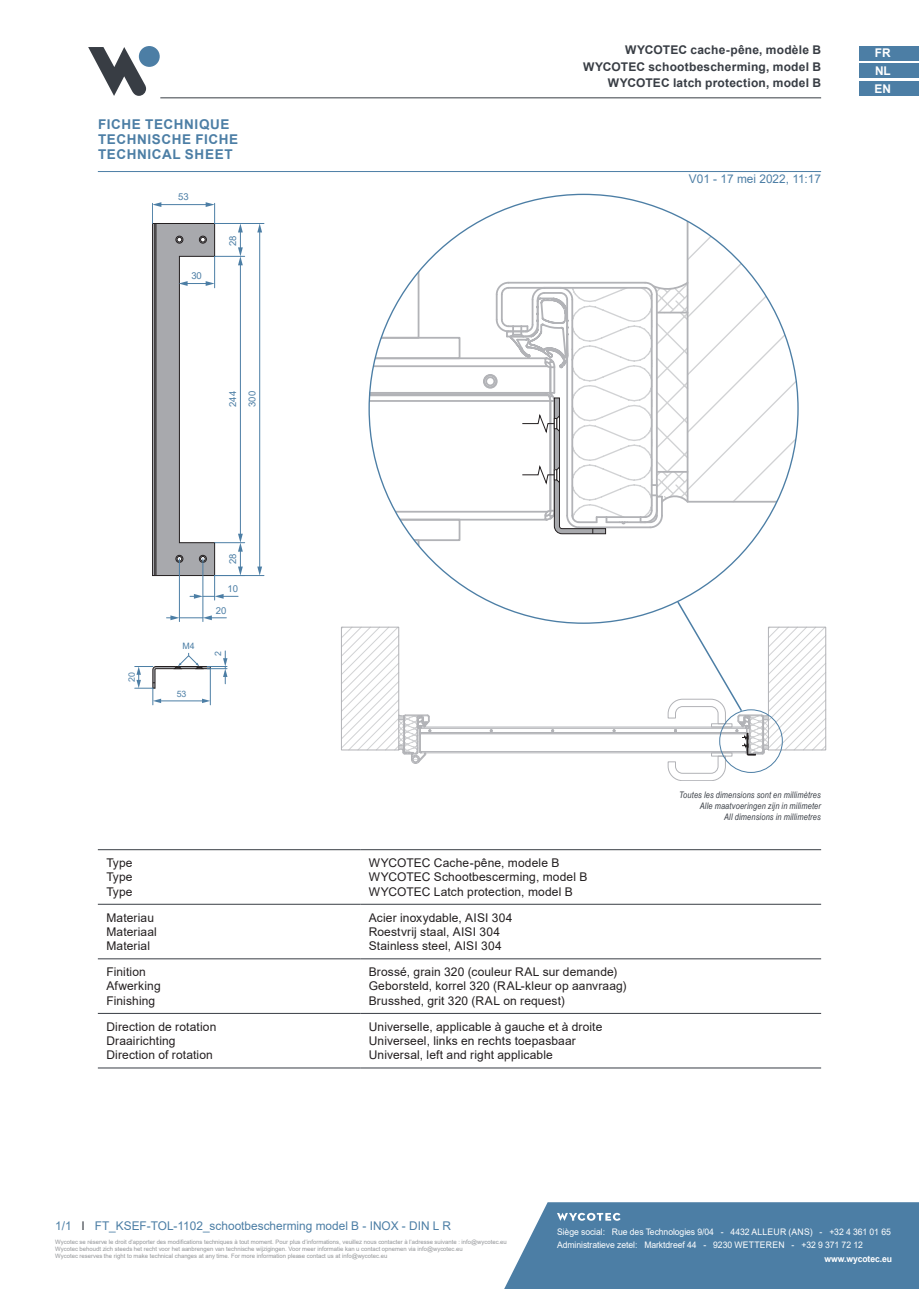
<style>
.page{position:relative;width:919px;height:1289px;background:#fff}
.page>*{position:absolute;margin:0;border:0;box-sizing:border-box;transform-origin:0 0}
.Tussentitel{font:700 13.5px/15px "Arial";letter-spacing:.045em;color:#4c7ea5}
.Lopende_tekst{font:12px "Arial";letter-spacing:.01em;color:#231f20}
.Kleine_paginatitel{font:700 12px/16.5px "Arial";letter-spacing:.015em;color:#383d44;text-align:right}
.t1{font:12px "Arial";color:#4c7ea5}
.t2{font:700 12px/17.9px "Arial";color:#fff;text-align:justify}
.t3{font:9.45px/19.4px "Arial";color:#4c7ea5}
.t4{font:9px/13.5px "Arial";letter-spacing:-.01em;color:#fff;scale:.96 1}
.Hoofdtitel{font:italic 9px "Arial Narrow";letter-spacing:.02em;color:#383d44}
.t5{font:700 9px "Arial";letter-spacing:-.01em;color:#fff;scale:.96 1}
.t6{font:8.85px "Arial";color:#4c7ea5}
.t7{font:6px/7.2px "Arial";color:#939598}
.s1{color:#383d44}
</style>
<div class="page">
<svg style="left:504px;top:1202px;width:414px;height:86px;background:#5786aa"></svg>
<div style="left:139px;top:46px;width:21px;height:21px;background:#4c7ea5;border-radius:50%"></div>
<svg style="left:88px;top:47px;width:58px;height:49px"></svg>
<div style="left:859px;top:46px;width:59px;height:14px;background:#4c7ea5"></div>
<div style="left:859px;top:63px;width:59px;height:15px;background:#4c7ea5"></div>
<div style="left:859px;top:81px;width:59px;height:15px;background:#4c7ea5"></div>
<hr style="left:160px;top:98px;width:661px;height:1px;background:#383d44">
<hr style="left:98px;top:171px;width:723px;height:1px;background:#4c7ea5">
<hr style="left:214px;top:575px;width:50px;height:1px;background:#4c7ea5">
<hr style="left:214px;top:223px;width:50px;height:1px;background:#4c7ea5">
<hr style="left:259px;top:231px;width:1px;height:337px;background:#4c7ea5">
<svg style="left:257px;top:566px;width:5px;height:9px"></svg>
<svg style="left:257px;top:224px;width:5px;height:8px"></svg>
<hr style="left:179px;top:559px;width:1px;height:62px;background:#4c7ea5">
<hr style="left:202px;top:559px;width:1px;height:62px;background:#4c7ea5">
<svg style="left:152px;top:202px;width:93px;height:398px"></svg>
<svg style="left:166px;top:615px;width:60px;height:5px"></svg>
<svg style="left:135px;top:651px;width:92px;height:54px"></svg>
<hr style="left:420px;top:728px;width:326px;height:1px;background:#b2b3b7">
<hr style="left:421px;top:726px;width:324px;height:1px;background:#b2b3b7">
<hr style="left:420px;top:751px;width:326px;height:1px;background:#b2b3b7">
<hr style="left:420px;top:733px;width:326px;height:1px;background:#b2b3b7">
<hr style="left:421px;top:752px;width:324px;height:1px;background:#b2b3b7">
<hr style="left:421px;top:732px;width:324px;height:1px;background:#b2b3b7">
<div style="left:411px;top:755px;width:9px;height:8px;border:1px solid #b2b3b7;border-radius:50%"></div>
<div style="left:483px;top:374px;width:14px;height:14px;border:2px solid #b2b3b7;border-radius:50%"></div>
<div style="left:485px;top:376px;width:10px;height:10px;border:2px solid #b2b3b7;border-radius:50%"></div>
<hr style="left:369px;top:365px;width:178px;height:2px;background:#b2b3b7">
<hr style="left:369px;top:392px;width:181px;height:2px;background:#b2b3b7">
<hr style="left:369px;top:357px;width:177px;height:2px;background:#b2b3b7">
<hr style="left:369px;top:511px;width:178px;height:1px;background:#b2b3b7">
<hr style="left:369px;top:400px;width:181px;height:2px;background:#b2b3b7">
<hr style="left:369px;top:394px;width:179px;height:2px;background:#b2b3b7">
<hr style="left:369px;top:519px;width:177px;height:1px;background:#b2b3b7">
<svg style="left:341px;top:519px;width:119px;height:243px"></svg>
<svg style="left:369px;top:233px;width:91px;height:126px"></svg>
<svg style="left:495px;top:194px;width:303px;height:340px"></svg>
<svg style="left:667px;top:600px;width:159px;height:180px"></svg>
<hr style="left:98px;top:849px;width:262px;height:1px;background:#383d44">
<hr style="left:360px;top:849px;width:461px;height:1px;background:#383d44">
<hr style="left:98px;top:904px;width:262px;height:1px;background:#383d44">
<hr style="left:360px;top:904px;width:461px;height:1px;background:#383d44">
<hr style="left:98px;top:958px;width:262px;height:1px;background:#383d44">
<hr style="left:360px;top:958px;width:461px;height:1px;background:#383d44">
<hr style="left:98px;top:1013px;width:262px;height:1px;background:#383d44">
<hr style="left:360px;top:1013px;width:461px;height:1px;background:#383d44">
<hr style="left:98px;top:1067px;width:262px;height:1px;background:#383d44">
<hr style="left:360px;top:1067px;width:461px;height:1px;background:#383d44">
<p class="Tussentitel" style="left:98px;top:117px;width:142px">FICHE TECHNIQUE<br>TECHNISCHE FICHE<br>TECHNICAL SHEET</p>
<p class="t3" style="left:178px;top:187px;width:12px">53</p>
<p class="t3" style="left:191px;top:266px;width:12px">30</p>
<p class="t3" style="left:223px;top:246px;width:12px;rotate:-90deg">28</p>
<p class="t3" style="left:223px;top:407px;width:17px;rotate:-90deg">244<br>300</p>
<p class="t6" style="left:125px;top:682px;width:11px;rotate:-90deg">20</p>
<p class="t6" style="left:182px;top:639px;width:14px">M4</p>
<p class="t6" style="left:177px;top:687px;width:11px">53</p>
<p class="t3" style="left:223px;top:564px;width:12px;rotate:-90deg">28</p>
<p class="t3" style="left:227px;top:579px;width:12px">10</p>
<p class="t3" style="left:216px;top:600px;width:12px">20</p>
<p class="t6" style="left:212px;top:655px;width:6px;rotate:-90deg">2</p>
<p class="Lopende_tekst" style="left:106px;top:854px;width:28px">Type</p>
<p class="Lopende_tekst" style="left:106px;top:868px;width:28px">Type</p>
<p class="Lopende_tekst" style="left:106px;top:883px;width:28px">Type</p>
<p class="Lopende_tekst" style="left:106px;top:909px;width:49px">Materiau</p>
<p class="Lopende_tekst" style="left:106px;top:923px;width:52px">Materiaal</p>
<p class="Lopende_tekst" style="left:106px;top:937px;width:45px">Material</p>
<p class="Lopende_tekst" style="left:106px;top:963px;width:41px">Finition</p>
<p class="Lopende_tekst" style="left:106px;top:978px;width:56px">Afwerking</p>
<p class="Lopende_tekst" style="left:106px;top:992px;width:50px">Finishing</p>
<p class="Lopende_tekst" style="left:106px;top:1018px;width:111px">Direction de rotation</p>
<p class="Lopende_tekst" style="left:106px;top:1032px;width:71px">Draairichting</p>
<p class="Lopende_tekst" style="left:106px;top:1046px;width:108px">Direction of rotation</p>
<p class="Kleine_paginatitel" style="left:583px;top:42px;width:239px">WYCOTEC cache-pêne, modèle B<br>WYCOTEC schootbescherming, model B<br>WYCOTEC latch protection, model B</p>
<p class="t1" style="left:689px;top:171px;width:134px">V01 - 17 mei 2022, 11:17</p>
<p class="t2" style="left:874px;top:44px;width:18px">FR NL EN</p>
<p class="Lopende_tekst" style="left:369px;top:854px;width:192px">WYCOTEC Cache-pêne, modele B</p>
<p class="Lopende_tekst" style="left:369px;top:868px;width:220px">WYCOTEC Schootbescerming, model B</p>
<p class="Lopende_tekst" style="left:369px;top:883px;width:205px">WYCOTEC Latch protection, model B</p>
<p class="Lopende_tekst" style="left:369px;top:909px;width:145px">Acier inoxydable, AISI 304</p>
<p class="Lopende_tekst" style="left:369px;top:923px;width:133px">Roestvrij staal, AISI 304</p>
<p class="Lopende_tekst" style="left:369px;top:937px;width:135px">Stainless steel, AISI 304</p>
<p class="Lopende_tekst" style="left:369px;top:963px;width:250px">Brossé, grain 320 (couleur RAL sur demande)</p>
<p class="Lopende_tekst" style="left:369px;top:978px;width:259px">Geborsteld, korrel 320 (RAL-kleur op aanvraag)</p>
<p class="Lopende_tekst" style="left:369px;top:992px;width:197px">Brusshed, grit 320 (RAL on request)</p>
<p class="Lopende_tekst" style="left:369px;top:1018px;width:235px">Universelle, applicable à gauche et à droite</p>
<p class="Lopende_tekst" style="left:369px;top:1032px;width:208px">Universeel, links en rechts toepasbaar</p>
<p class="Lopende_tekst" style="left:369px;top:1046px;width:186px">Universal, left and right applicable</p>
<p class="Hoofdtitel" style="left:679px;top:788px;width:143px">Toutes les dimensions sont en millimètres</p>
<p class="Hoofdtitel" style="left:699px;top:799px;width:123px">Alle maatvoeringen zijn in milimeter</p>
<p class="Hoofdtitel" style="left:724px;top:810px;width:98px">All dimensions in millimetres</p>
<p class="t1" style="left:55px;top:1217px;width:397px">1/1 <span class="s1">I</span> FT_KSEF-TOL-1102_schootbescherming model B - INOX - DIN L R</p>
<p class="t7" style="left:55px;top:1237px;width:453px">Wycotec se réserve le droit d’apporter des modifications techniques à tout moment. Pour plus d’informations, veuillez nous contacter à l’adresse suivante : info@wycotec.eu<br>Wycotec behoudt zich steeds het recht voor het aanbrengen van technische wijzigingen. Voor meer informatie kan u contact opnemen via info@wycotec.eu<br>Wycotec reserves the right to make technical changes at any time. For more information please contact us at info@wycotec.eu</p>
<p class="t4" style="left:557px;top:1224px;width:349px">Siège social: Rue des Technologies 9/04 - 4432 ALLEUR (ANS) - +32 4 361 01 65<br>Administratieve zetel: Marktdreef 44 - 9230 WETTEREN - +32 9 371 72 12</p>
<p class="t5" style="left:824px;top:1251px;width:72px">www.wycotec.eu</p>
</div>
